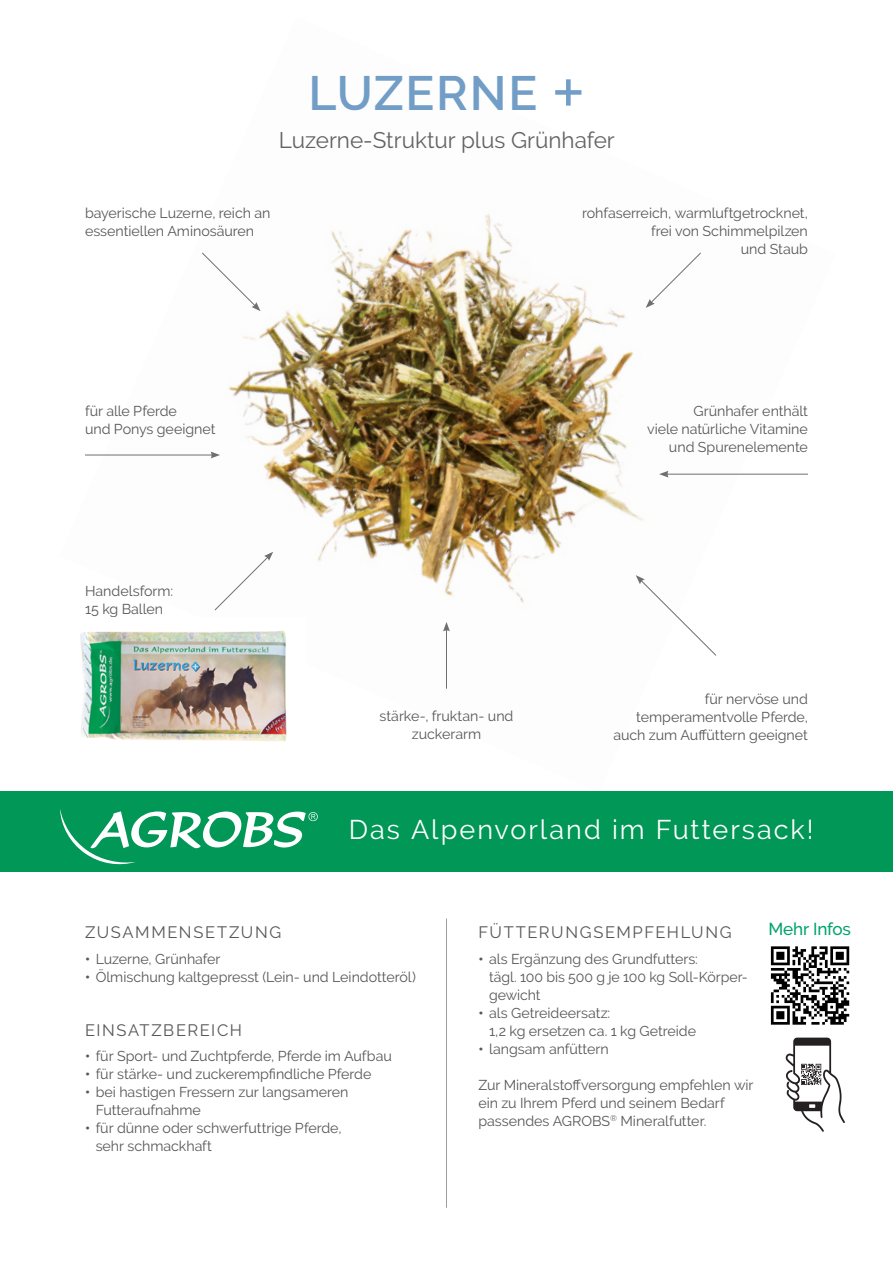
<style>
.page{position:relative;width:893px;height:1263px;background:#fff}
.page>*{position:absolute;margin:0;border:0;box-sizing:border-box;transform-origin:0 0}
.t1{font:600 48px "Raleway";letter-spacing:.03em;color:#719dc6}
.t2{font:27px "Raleway";letter-spacing:.075em;color:#fff}
.t3{font:22.5px "Raleway";color:#646363}
.t4{font:500 17.25px "Raleway";letter-spacing:-.015em;color:#00a36c}
.t5{font:16.5px "Raleway";letter-spacing:.1em;color:#575756}
.t6{font:14.25px "Raleway";letter-spacing:-.005em;color:#575756}
.s1{font-family:"Arial";font-weight:400;font-size:55.5px}
.s2{font-weight:700}
</style>
<div class="page">
<img style="left:85px;top:214px;width:723px;height:418px">
<img style="left:80px;top:618px;width:225px;height:124px">
<hr style="left:85px;top:455px;width:128px;height:1px;background:#706f6f">
<svg style="left:211px;top:452px;width:9px;height:6px"></svg>
<hr style="left:666px;top:474px;width:142px;height:1px;background:#706f6f">
<svg style="left:659px;top:471px;width:10px;height:7px"></svg>
<hr style="left:446px;top:629px;width:1px;height:60px;background:#706f6f">
<svg style="left:443px;top:622px;width:7px;height:9px"></svg>
<svg style="left:201px;top:252px;width:60px;height:59px"></svg>
<svg style="left:646px;top:252px;width:56px;height:56px"></svg>
<svg style="left:214px;top:552px;width:59px;height:59px"></svg>
<svg style="left:636px;top:575px;width:81px;height:81px"></svg>
<div style="left:0;top:791px;width:893px;height:81px;background:#009757"></div>
<svg style="left:60px;top:809px;width:258px;height:56px"></svg>
<hr style="left:446px;top:918px;width:1px;height:290px;background:#9d9d9c">
<div style="left:768px;top:944px;width:84px;height:83px;background:linear-gradient(to bottom,#f8f8f8,#f7f7f7)"></div>
<svg style="left:771px;top:946px;width:78px;height:79px"></svg>
<svg style="left:786px;top:1037px;width:59px;height:95px"></svg>
<p class="t1" style="left:308px;top:66px;width:278px">LUZERNE <span class="s1">+</span></p>
<p class="t3" style="left:279px;top:127px;width:338px">Luzerne-Struktur plus Grünhafer</p>
<p class="t6" style="left:85px;top:204px;width:187px">bayerische Luzerne, reich an</p>
<p class="t6" style="left:85px;top:222px;width:171px">essentiellen Aminosäuren</p>
<p class="t6" style="left:582px;top:204px;width:227px">rohfaserreich, warmluftgetrocknet,</p>
<p class="t6" style="left:651px;top:222px;width:158px">frei von Schimmelpilzen</p>
<p class="t6" style="left:741px;top:240px;width:69px">und Staub</p>
<p class="t6" style="left:85px;top:402px;width:93px">für alle Pferde</p>
<p class="t6" style="left:85px;top:420px;width:132px">und Ponys geeignet</p>
<p class="t6" style="left:85px;top:582px;width:90px">Handelsform:</p>
<p class="t6" style="left:85px;top:600px;width:80px">15 kg Ballen</p>
<p class="t6" style="left:379px;top:708px;width:135px">stärke-, fruktan- und</p>
<p class="t6" style="left:412px;top:726px;width:71px">zuckerarm</p>
<p class="t6" style="left:693px;top:402px;width:116px">Grünhafer enthält</p>
<p class="t6" style="left:647px;top:420px;width:162px">viele natürliche Vitamine</p>
<p class="t6" style="left:669px;top:438px;width:140px">und Spurenelemente</p>
<p class="t6" style="left:705px;top:690px;width:105px">für nervöse und</p>
<p class="t6" style="left:636px;top:708px;width:173px">temperamentvolle Pferde,</p>
<p class="t6" style="left:613px;top:726px;width:196px">auch zum Auffüttern geeignet</p>
<p class="t2" style="left:349px;top:814px;width:466px">Das Alpenvorland im Futtersack!</p>
<p class="t5" style="left:85px;top:923px;width:198px">ZUSAMMENSETZUNG</p>
<p class="t6" style="left:85px;top:950px;width:137px"><span class="s2">•</span> Luzerne, Grünhafer</p>
<p class="t6" style="left:85px;top:968px;width:332px"><span class="s2">•</span> Ölmischung kaltgepresst (Lein- und Leindotteröl)</p>
<p class="t5" style="left:85px;top:1020px;width:159px">EINSATZBEREICH</p>
<p class="t6" style="left:85px;top:1048px;width:308px"><span class="s2">•</span> für Sport- und Zuchtpferde, Pferde im Aufbau</p>
<p class="t6" style="left:85px;top:1066px;width:288px"><span class="s2">•</span> für stärke- und zuckerempfindliche Pferde</p>
<p class="t6" style="left:85px;top:1084px;width:265px"><span class="s2">•</span> bei hastigen Fressern zur langsameren</p>
<p class="t6" style="left:96px;top:1102px;width:107px">Futteraufnahme</p>
<p class="t6" style="left:85px;top:1120px;width:258px"><span class="s2">•</span> für dünne oder schwerfuttrige Pferde,</p>
<p class="t6" style="left:96px;top:1138px;width:118px">sehr schmackhaft</p>
<p class="t5" style="left:478px;top:923px;width:255px">FÜTTERUNGSEMPFEHLUNG</p>
<p class="t6" style="left:478px;top:950px;width:221px"><span class="s2">•</span> als Ergänzung des Grundfutters:</p>
<p class="t6" style="left:489px;top:968px;width:260px">tägl. 100 bis 500 g je 100 kg Soll-Körper-</p>
<p class="t6" style="left:489px;top:986px;width:53px">gewicht</p>
<p class="t6" style="left:478px;top:1004px;width:133px"><span class="s2">•</span> als Getreideersatz:</p>
<p class="t6" style="left:489px;top:1022px;width:209px">1,2 kg ersetzen ca. 1 kg Getreide</p>
<p class="t6" style="left:478px;top:1040px;width:132px"><span class="s2">•</span> langsam anfüttern</p>
<p class="t6" style="left:478px;top:1076px;width:277px">Zur Mineralstoffversorgung empfehlen wir</p>
<p class="t6" style="left:478px;top:1094px;width:248px">ein zu Ihrem Pferd und seinem Bedarf</p>
<p class="t6" style="left:478px;top:1112px;width:230px">passendes AGROBS<sup>®</sup> Mineralfutter.</p>
<p class="t4" style="left:768px;top:919px;width:84px">Mehr Infos</p>
</div>
